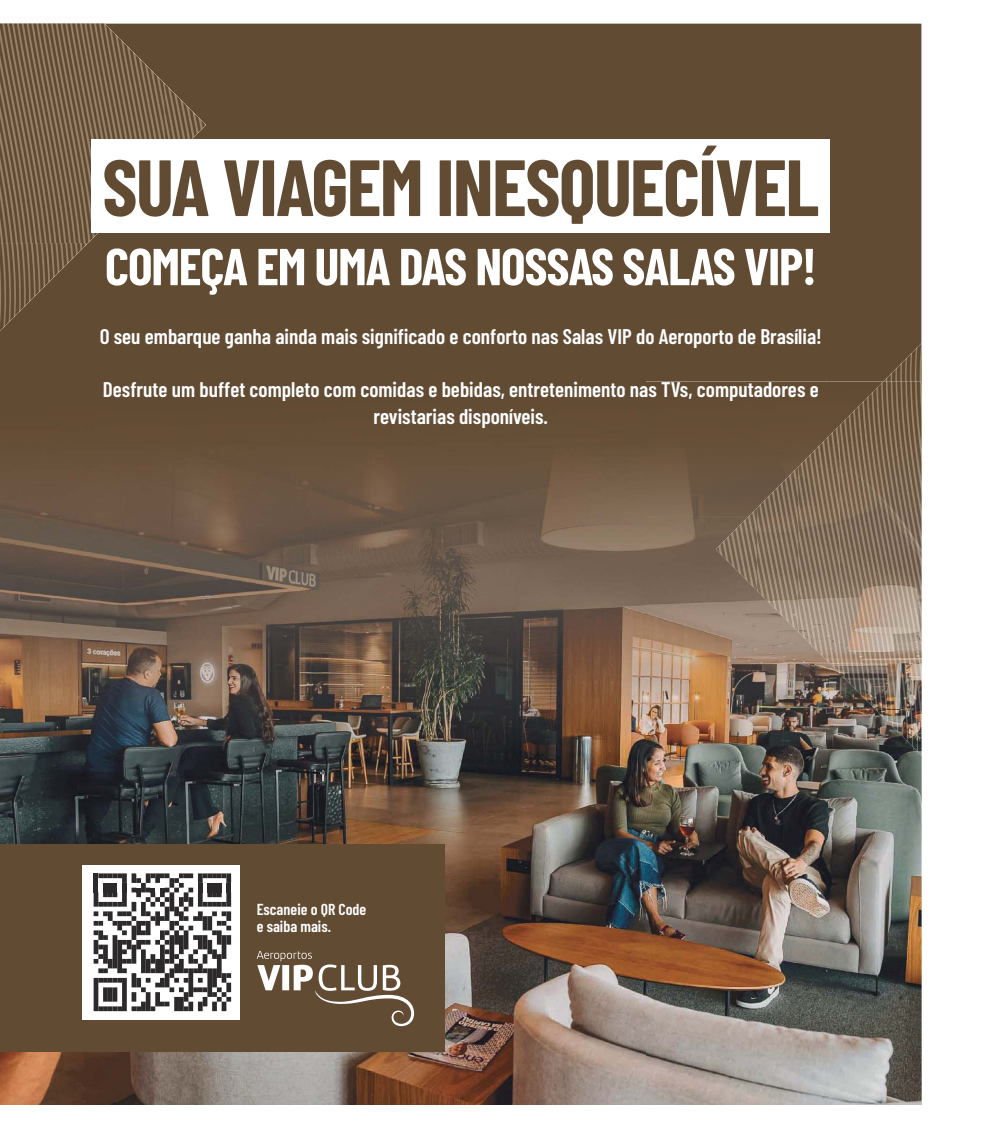
<style>
.page{position:relative;width:989px;height:1124px;background:#fff}
.page>*{position:absolute;margin:0;border:0;box-sizing:border-box;transform-origin:0 0}
.t1{font:700 79.5px "Barlow Condensed";letter-spacing:-.02em;color:#624b33}
.t2{font:700 51.88px "Barlow Condensed";letter-spacing:-.02em;color:#fff}
.t3{font:600 21.25px/26.6px "Barlow Condensed";color:#fff;text-align:center}
.t4{font:600 16px/17.2px "Barlow Condensed";color:#fff}
</style>
<div class="page">
<div style="left:0;top:23px;width:921px;height:358px;background:#624b33"></div>
<img style="left:0;top:1102px;width:921px;height:2px">
<img style="left:0;top:381px;width:645px;height:721px">
<img style="left:645px;top:381px;width:184px;height:135px">
<img style="left:829px;top:381px;width:10px;height:44px">
<img style="left:645px;top:516px;width:138px;height:586px">
<img style="left:783px;top:631px;width:46px;height:471px">
<img style="left:829px;top:673px;width:46px;height:429px">
<img style="left:875px;top:755px;width:46px;height:347px">
<img style="left:883px;top:343px;width:38px;height:38px">
<img style="left:839px;top:381px;width:82px;height:374px">
<img style="left:797px;top:425px;width:42px;height:248px">
<img style="left:756px;top:466px;width:42px;height:165px">
<img style="left:715px;top:508px;width:42px;height:82px">
<img style="left:0;top:23px;width:165px;height:220px">
<img style="left:164px;top:83px;width:42px;height:56px">
<img style="left:0;top:243px;width:82px;height:88px">
<svg style="left:82px;top:243px;width:6px;height:6px"></svg>
<div style="left:92px;top:139px;width:738px;height:93px;background:#fff"></div>
<div style="left:0;top:844px;width:444px;height:207px;background:#624b33"></div>
<div style="left:83px;top:864px;width:157px;height:155px;background:#fff"></div>
<svg style="left:94px;top:873px;width:137px;height:137px"></svg>
<svg style="left:257px;top:950px;width:157px;height:76px"></svg>
<h1 class="t1" style="left:102px;top:131px;width:718px">SUA VIAGEM INESQUECÍVEL</h1>
<h2 class="t2" style="left:105px;top:229px;width:713px">COMEÇA EM UMA DAS NOSSAS SALAS VIP!</h2>
<p class="t3" style="left:100px;top:321px;width:724px">O seu embarque ganha ainda mais significado e conforto nas Salas VIP do Aeroporto de Brasília!</p>
<p class="t3" style="left:103px;top:374px;width:717px">Desfrute um buffet completo com comidas e bebidas, entretenimento nas TVs, computadores e revistarias disponíveis.</p>
<p class="t4" style="left:257px;top:899px;width:111px">Escaneie o QR Code e saiba mais.</p>
</div>
